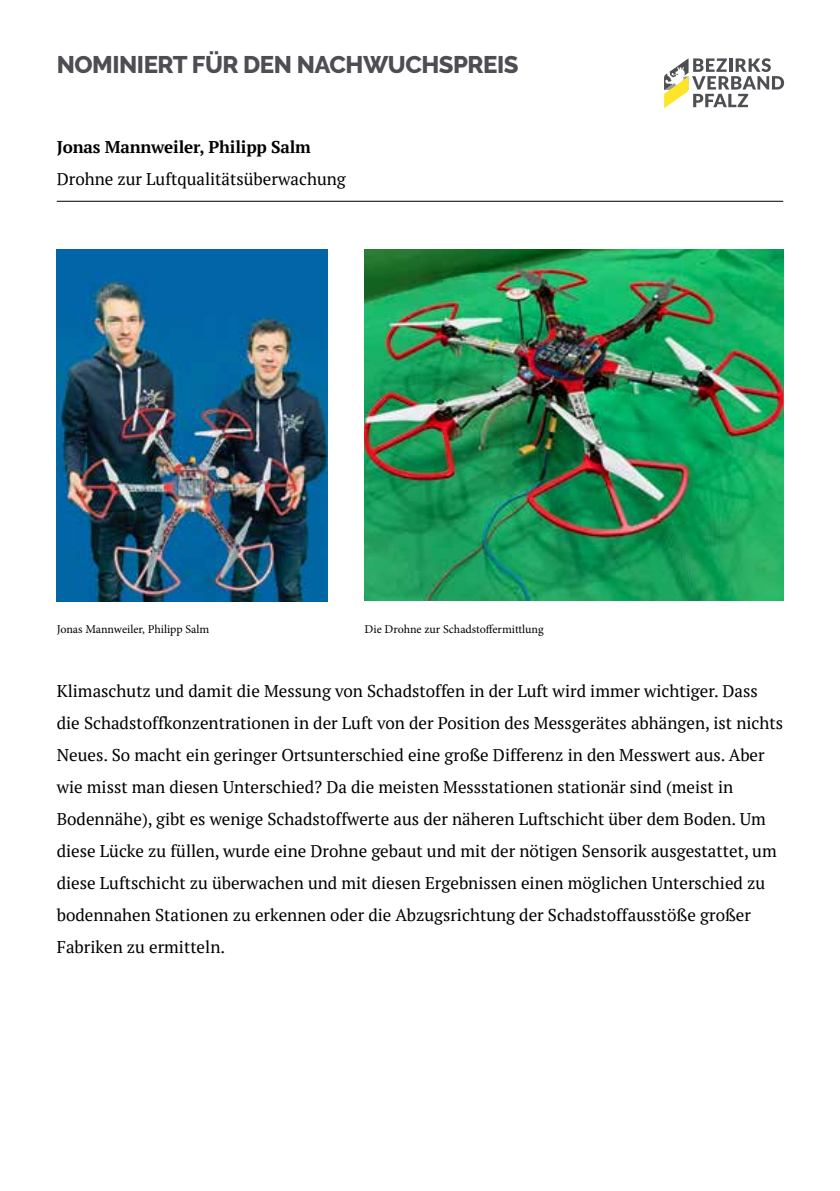
<style>
.page{position:relative;width:840px;height:1191px;background:#fff}
.page>*{position:absolute;margin:0;border:0;box-sizing:border-box;transform-origin:0 0}
.t1{font:800 24px "Raleway";letter-spacing:-.02em;color:#4d4e53}
.t2{font:17px/32px "PT Serif";color:#000}
.t3{font:700 17px "PT Serif";letter-spacing:-.01em;color:#000}
.t4{font:12px "Minion Pro";color:#000}
</style>
<div class="page">
<svg style="left:664px;top:58px;width:119px;height:50px"></svg>
<hr style="left:57px;top:201px;width:725px;height:1px;background:#000">
<img style="left:57px;top:249px;width:270px;height:352px">
<img style="left:364px;top:249px;width:418px;height:352px">
<h1 class="t1" style="left:57px;top:51px;width:463px">NOMINIERT FÜR DEN NACHWUCHSPREIS</h1>
<p class="t3" style="left:57px;top:135px;width:255px">Jonas Mannweiler, Philipp Salm</p>
<p class="t2" style="left:57px;top:162px;width:290px">Drohne zur Luftqualitätsüberwachung</p>
<p class="t4" style="left:57px;top:621px;width:154px">Jonas Mannweiler, Philipp Salm</p>
<p class="t4" style="left:364px;top:621px;width:180px">Die Drohne zur Schadstoffermittlung</p>
<p class="t2" style="left:57px;top:674px;width:727px">Klimaschutz und damit die Messung von Schadstoffen in der Luft wird immer wichtiger. Dass die Schadstoffkonzentrationen in der Luft von der Position des Messgerätes abhängen, ist nichts Neues. So macht ein geringer Ortsunterschied eine große Differenz in den Messwert aus. Aber wie misst man diesen Unterschied? Da die meisten Messstationen stationär sind (meist in Bodennähe), gibt es wenige Schadstoffwerte aus der näheren Luftschicht über dem Boden. Um diese Lücke zu füllen, wurde eine Drohne gebaut und mit der nötigen Sensorik ausgestattet, um diese Luftschicht zu überwachen und mit diesen Ergebnissen einen möglichen Unterschied zu bodennahen Stationen zu erkennen oder die Abzugsrichtung der Schadstoffausstöße großer Fabriken zu ermitteln.</p>
</div>
